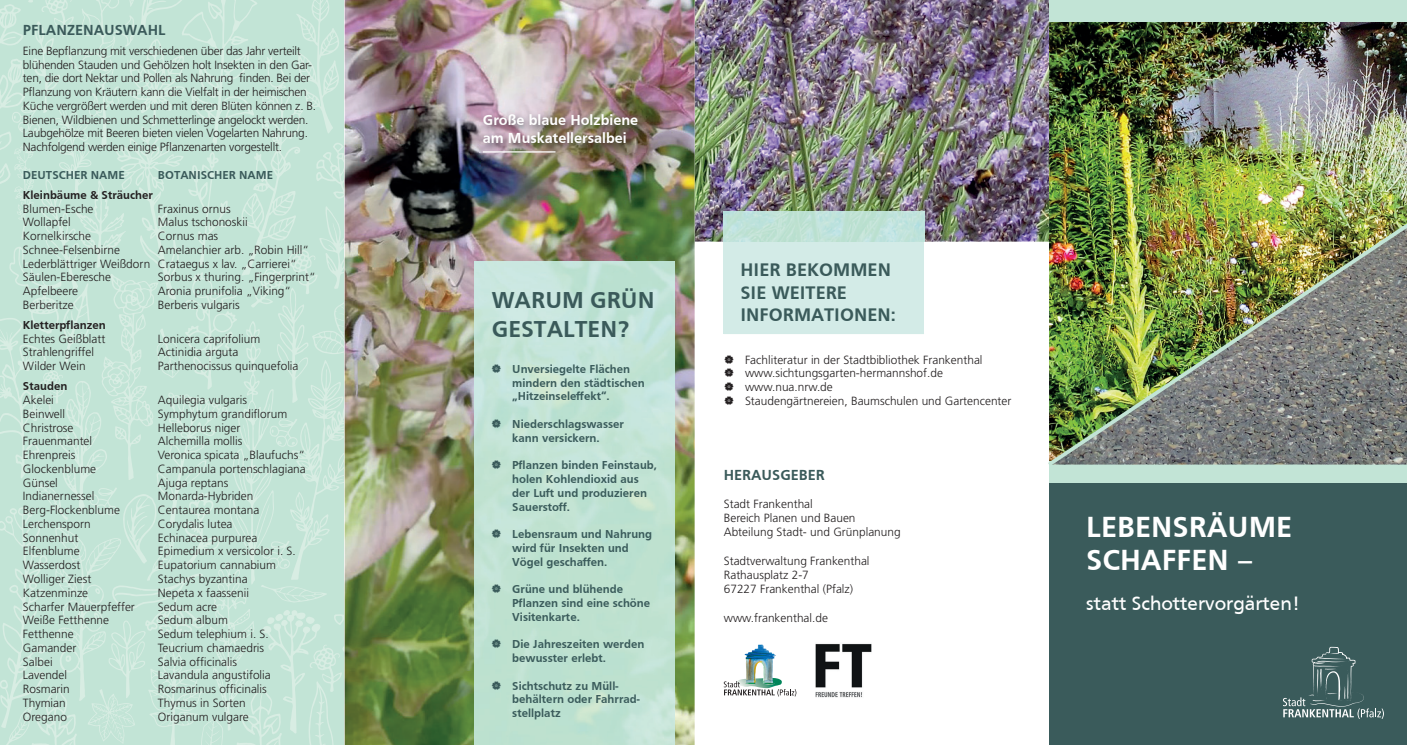
<style>
.page{position:relative;width:1407px;height:745px;background:#fff}
.page>*{position:absolute;margin:0;border:0;box-sizing:border-box;transform-origin:0 0}
.t1{font:700 30px/32.5px "Frutiger";color:#fff}
.t2{font:700 23.75px/29.2px "Frutiger";color:#3a5a5a}
.t3{font:20px "Frutiger";color:#fff}
.t4{font:700 18.75px/22.5px "Frutiger";color:#3a5a5a}
.t5{font:700 15px/18px "Frutiger";color:#fff}
.t6{font:700 15px "Frutiger";color:#3a5a5a}
.t7{font:300 11.88px/14.2px "Frutiger";color:#231f20}
.t8{font:300 11.88px/13.8px "Frutiger";letter-spacing:-.02em;color:#231f20}
.t9{font:700 11.88px/13.8px "Frutiger";color:#3a5b5b}
.t10{font:700 11.88px "Frutiger";color:#231f20}
.t11{font:700 11.88px "Frutiger";color:#3a5a5a}
</style>
<div class="page">
<img style="left:694px;top:0;width:355px;height:241px">
<img style="left:345px;top:0;width:349px;height:744px">
<svg style="left:0;top:0;width:344px;height:744px;background:#c5e5d8"></svg>
<img style="left:1049px;top:22px;width:358px;height:185px">
<div style="left:1049px;top:481px;width:358px;height:263px;background:#3a5b5b"></div>
<div style="left:1049px;top:461px;width:358px;height:22px;background:#c2e4d6"></div>
<div style="left:1049px;top:0;width:358px;height:22px;background:#c2e4d6"></div>
<svg style="left:1283px;top:646px;width:101px;height:72px"></svg>
<img style="left:744px;top:644px;width:17px;height:33px">
<svg style="left:724px;top:677px;width:72px;height:19px"></svg>
<img style="left:815px;top:643px;width:56px;height:55px">
<img style="left:479px;top:110px;width:168px;height:43px">
<img style="left:474px;top:261px;width:200px;height:483px">
<div style="left:724px;top:241px;width:200px;height:92px;background:#d3ebe7"></div>
<img style="left:724px;top:211px;width:200px;height:30px">
<img style="left:1044px;top:207px;width:363px;height:258px">
<hr style="left:483px;top:151px;width:72px;height:1px;background:#fff">
<svg style="left:492px;top:364px;width:9px;height:8px"></svg>
<svg style="left:492px;top:419px;width:9px;height:8px"></svg>
<svg style="left:492px;top:460px;width:9px;height:8px"></svg>
<svg style="left:492px;top:529px;width:9px;height:8px"></svg>
<svg style="left:492px;top:584px;width:9px;height:8px"></svg>
<svg style="left:492px;top:639px;width:9px;height:8px"></svg>
<svg style="left:492px;top:680px;width:9px;height:8px"></svg>
<p class="t6" style="left:23px;top:21px;width:144px">PFLANZENAUSWAHL</p>
<p class="t8" style="left:23px;top:44px;width:295px">Eine Bepflanzung mit verschiedenen über das Jahr verteilt blühenden Stauden und Gehölzen holt Insekten in den Gar&shy;ten, die dort Nektar und Pollen als Nahrung finden. Bei der Pflanzung von Kräutern kann die Vielfalt in der heimischen Küche vergrößert werden und mit deren Blüten können z. B.<br>Bienen, Wildbienen und Schmetterlinge angelockt werden.<br>Laubgehölze mit Beeren bieten vielen Vogelarten Nahrung.<br>Nachfolgend werden einige Pflanzenarten vorgestellt.</p>
<p class="t11" style="left:23px;top:168px;width:103px">DEUTSCHER NAME</p>
<p class="t11" style="left:158px;top:168px;width:117px">BOTANISCHER NAME</p>
<p class="t10" style="left:23px;top:188px;width:132px">Kleinbäume &amp; Sträucher</p>
<p class="t7" style="left:23px;top:201px;width:72px">Blumen-Esche</p>
<p class="t7" style="left:158px;top:201px;width:74px">Fraxinus ornus</p>
<p class="t7" style="left:23px;top:215px;width:49px">Wollapfel</p>
<p class="t7" style="left:158px;top:215px;width:91px">Malus tschonoskii</p>
<p class="t7" style="left:23px;top:229px;width:70px">Kornelkirsche</p>
<p class="t7" style="left:158px;top:229px;width:62px">Cornus mas</p>
<p class="t7" style="left:23px;top:242px;width:99px">Schnee-Felsenbirne</p>
<p class="t7" style="left:23px;top:243px;width:288px;line-height:13.8px;text-indent:135px">Amelanchier arb. „Robin Hill“<br>Lederblättriger Weißdorn Crataegus x lav. „Carrierei“<br>Säulen-Eberesche</p>
<p class="t7" style="left:158px;top:270px;width:159px">Sorbus x thuring. „Fingerprint“</p>
<p class="t7" style="left:23px;top:284px;width:57px">Apfelbeere</p>
<p class="t7" style="left:158px;top:284px;width:135px">Aronia prunifolia „Viking“</p>
<p class="t7" style="left:23px;top:297px;width:52px">Berberitze</p>
<p class="t7" style="left:158px;top:297px;width:83px">Berberis vulgaris</p>
<p class="t10" style="left:23px;top:318px;width:84px">Kletterpflanzen</p>
<p class="t7" style="left:23px;top:331px;width:84px">Echtes Geißblatt</p>
<p class="t7" style="left:158px;top:331px;width:104px">Lonicera caprifolium</p>
<p class="t7" style="left:23px;top:345px;width:73px">Strahlengriffel</p>
<p class="t7" style="left:158px;top:345px;width:82px">Actinidia arguta</p>
<p class="t7" style="left:23px;top:359px;width:64px">Wilder Wein</p>
<p class="t7" style="left:158px;top:359px;width:142px">Parthenocissus quinquefolia</p>
<p class="t10" style="left:23px;top:379px;width:46px">Stauden</p>
<p class="t7" style="left:23px;top:392px;width:33px">Akelei</p>
<p class="t7" style="left:158px;top:392px;width:91px">Aquilegia vulgaris</p>
<p class="t7" style="left:23px;top:406px;width:44px">Beinwell</p>
<p class="t7" style="left:158px;top:406px;width:131px">Symphytum grandiflorum</p>
<p class="t7" style="left:23px;top:420px;width:52px">Christrose</p>
<p class="t7" style="left:158px;top:420px;width:84px">Helleborus niger</p>
<p class="t7" style="left:23px;top:434px;width:71px">Frauenmantel</p>
<p class="t7" style="left:158px;top:434px;width:86px">Alchemilla mollis</p>
<p class="t7" style="left:23px;top:447px;width:54px">Ehrenpreis</p>
<p class="t7" style="left:158px;top:447px;width:148px">Veronica spicata „Blaufuchs“</p>
<p class="t7" style="left:23px;top:461px;width:75px">Glockenblume</p>
<p class="t7" style="left:158px;top:461px;width:149px">Campanula portenschlagiana</p>
<p class="t7" style="left:23px;top:475px;width:36px">Günsel</p>
<p class="t7" style="left:158px;top:475px;width:72px">Ajuga reptans</p>
<p class="t7" style="left:23px;top:489px;width:73px">Indianernessel</p>
<p class="t7" style="left:158px;top:489px;width:97px">Monarda-Hybriden</p>
<p class="t7" style="left:23px;top:502px;width:98px">Berg-Flockenblume</p>
<p class="t7" style="left:158px;top:502px;width:103px">Centaurea montana</p>
<p class="t7" style="left:23px;top:516px;width:69px">Lerchensporn</p>
<p class="t7" style="left:158px;top:516px;width:76px">Corydalis lutea</p>
<p class="t7" style="left:23px;top:530px;width:57px">Sonnenhut</p>
<p class="t7" style="left:158px;top:530px;width:101px">Echinacea purpurea</p>
<p class="t7" style="left:23px;top:544px;width:58px">Elfenblume</p>
<p class="t7" style="left:158px;top:544px;width:139px">Epimedium x versicolor i. S.</p>
<p class="t7" style="left:23px;top:557px;width:59px">Wasserdost</p>
<p class="t7" style="left:158px;top:557px;width:120px">Eupatorium cannabium</p>
<p class="t7" style="left:23px;top:571px;width:70px">Wolliger Ziest</p>
<p class="t7" style="left:158px;top:571px;width:91px">Stachys byzantina</p>
<p class="t7" style="left:23px;top:585px;width:67px">Katzenminze</p>
<p class="t7" style="left:158px;top:585px;width:93px">Nepeta x faassenii</p>
<p class="t7" style="left:23px;top:599px;width:113px">Scharfer Mauerpfeffer</p>
<p class="t7" style="left:158px;top:599px;width:61px">Sedum acre</p>
<p class="t7" style="left:23px;top:613px;width:88px">Weiße Fetthenne</p>
<p class="t7" style="left:158px;top:613px;width:71px">Sedum album</p>
<p class="t7" style="left:23px;top:626px;width:52px">Fetthenne</p>
<p class="t7" style="left:158px;top:626px;width:112px">Sedum telephium i. S.</p>
<p class="t7" style="left:23px;top:640px;width:55px">Gamander</p>
<p class="t7" style="left:158px;top:640px;width:108px">Teucrium chamaedris</p>
<p class="t7" style="left:23px;top:654px;width:31px">Salbei</p>
<p class="t7" style="left:158px;top:654px;width:81px">Salvia officinalis</p>
<p class="t7" style="left:23px;top:668px;width:46px">Lavendel</p>
<p class="t7" style="left:158px;top:668px;width:114px">Lavandula angustifolia</p>
<p class="t7" style="left:23px;top:681px;width:48px">Rosmarin</p>
<p class="t7" style="left:158px;top:681px;width:110px">Rosmarinus officinalis</p>
<p class="t7" style="left:23px;top:695px;width:44px">Thymian</p>
<p class="t7" style="left:158px;top:695px;width:89px">Thymus in Sorten</p>
<p class="t7" style="left:23px;top:709px;width:45px">Oregano</p>
<p class="t7" style="left:158px;top:709px;width:92px">Origanum vulgare</p>
<p class="t5" style="left:483px;top:111px;width:157px">Große blaue Holzbiene am Muskatellersalbei</p>
<h2 class="t2" style="left:492px;top:285px;width:164px">WARUM GRÜN<br>GESTALTEN?</h2>
<p class="t9" style="left:512px;top:362px;width:134px">Unversiegelte Flächen mindern den städtischen „Hitzeinseleffekt“.</p>
<p class="t9" style="left:512px;top:417px;width:113px">Niederschlagswasser kann versickern.</p>
<p class="t9" style="left:512px;top:458px;width:146px">Pflanzen binden Feinstaub, holen Kohlendioxid aus der Luft und produzieren<br>Sauerstoff.</p>
<p class="t9" style="left:512px;top:527px;width:141px">Lebensraum und Nahrung wird für Insekten und<br>Vögel geschaffen.</p>
<p class="t9" style="left:512px;top:582px;width:139px">Grüne und blühende<br>Pflanzen sind eine schöne<br>Visitenkarte.</p>
<p class="t9" style="left:512px;top:637px;width:134px">Die Jahreszeiten werden bewusster erlebt.</p>
<p class="t9" style="left:512px;top:678px;width:129px">Sichtschutz zu Müll&shy;behältern oder Fahrrad&shy;stellplatz</p>
<h3 class="t4" style="left:740px;top:258px;width:157px">HIER BEKOMMEN<br>SIE WEITERE<br>INFORMATIONEN:</h3>
<p class="t7" style="left:745px;top:352px;width:268px;line-height:13.9px">Fachliteratur in der Stadtbibliothek Frankenthal www.sichtungsgarten-hermannshof.de www.nua.nrw.de<br>Staudengärtnereien, Baumschulen und Gartencenter</p>
<p class="t6" style="left:724px;top:466px;width:103px">HERAUSGEBER</p>
<p class="t7" style="left:724px;top:496px;width:178px">Stadt Frankenthal<br>Bereich Planen und Bauen<br>Abteilung Stadt- und Grünplanung</p>
<p class="t7" style="left:724px;top:553px;width:147px">Stadtverwaltung Frankenthal<br>Rathausplatz 2-7<br>67227 Frankenthal (Pfalz)</p>
<p class="t7" style="left:724px;top:610px;width:106px">www.frankenthal.de</p>
<h1 class="t1" style="left:1086px;top:510px;width:208px">LEBENSRÄUME<br>SCHAFFEN –</h1>
<h3 class="t3" style="left:1086px;top:591px;width:215px">statt Schottervorgärten!</h3>
</div>
